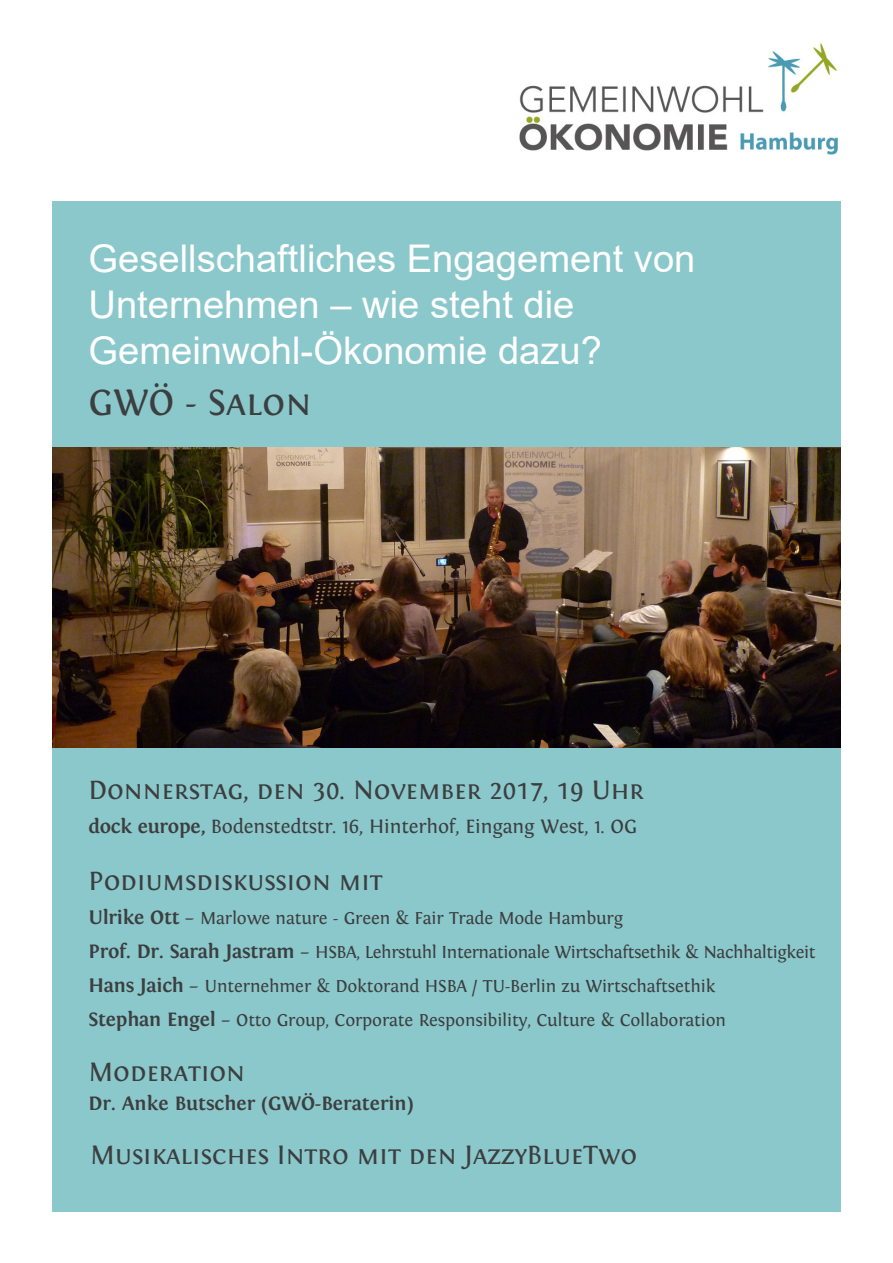
<style>
.page{position:relative;width:893px;height:1263px;background:#fff}
.page>*{position:absolute;margin:0;border:0;box-sizing:border-box;transform-origin:0 0}
.t1{font:38.25px/45.8px "Arial";color:#fff}
.t2{font:38.25px "Fontin Small Caps";color:#3c3e3f}
.t3{font:27.6px "Fontin Small Caps";color:#3c3e3f}
.t4{font:20.1px "Fontin";letter-spacing:-.01em;color:#3c3e3f}
.t5{font:700 20.1px "Fontin";color:#3c3e3f}
.t6{font:18px/33.9px "Fontin";letter-spacing:-.01em;color:#3c3e3f}
.s1{font-weight:700}
.s2{font-weight:700;font-size:20.1px}
.s3{font-size:20.1px}
</style>
<div class="page">
<div style="left:52px;top:201px;width:789px;height:1011px;background:#8bc8cb"></div>
<img style="left:519px;top:43px;width:319px;height:112px">
<img style="left:52px;top:447px;width:789px;height:300px">
<h1 class="t1" style="left:88px;top:236px;width:608px">Gesellschaftliches Engagement von<br>Unternehmen – wie steht die<br>Gemeinwohl-Ökonomie dazu?</h1>
<h1 class="t2" style="left:88px;top:381px;width:225px">GWÖ - Salon</h1>
<h2 class="t3" style="left:88px;top:775px;width:557px">Donnerstag, den 30. November 2017, 19 Uhr</h2>
<p class="t4" style="left:88px;top:815px;width:550px"><span class="s1">dock europe,</span> Bodenstedtstr. 16, Hinterhof, Eingang West, 1. OG</p>
<h2 class="t3" style="left:88px;top:865px;width:296px">Podiumsdiskussion mit</h2>
<p class="t6" style="left:88px;top:901px;width:729px"><span class="s2">Ulrike Ott</span> <span class="s3">–</span> Marlowe nature - Green &amp; Fair Trade Mode Hamburg<br><span class="s2">Prof. Dr. Sarah Jastram</span> <span class="s3">–</span> HSBA, Lehrstuhl Internationale Wirtschaftsethik &amp; Nachhaltigkeit <span class="s2">Hans Jaich</span> <span class="s3">–</span> Unternehmer &amp; Doktorand HSBA / TU-Berlin zu Wirtschaftsethik<br><span class="s2">Stephan Engel</span> <span class="s3">–</span> Otto Group, Corporate Responsibility, Culture &amp; Collaboration</p>
<h2 class="t3" style="left:88px;top:1056px;width:158px">Moderation</h2>
<p class="t5" style="left:88px;top:1092px;width:327px">Dr. Anke Butscher (GWÖ-Beraterin)</p>
<h2 class="t3" style="left:90px;top:1139px;width:549px">Musikalisches Intro mit den JazzyBlueTwo</h2>
</div>
